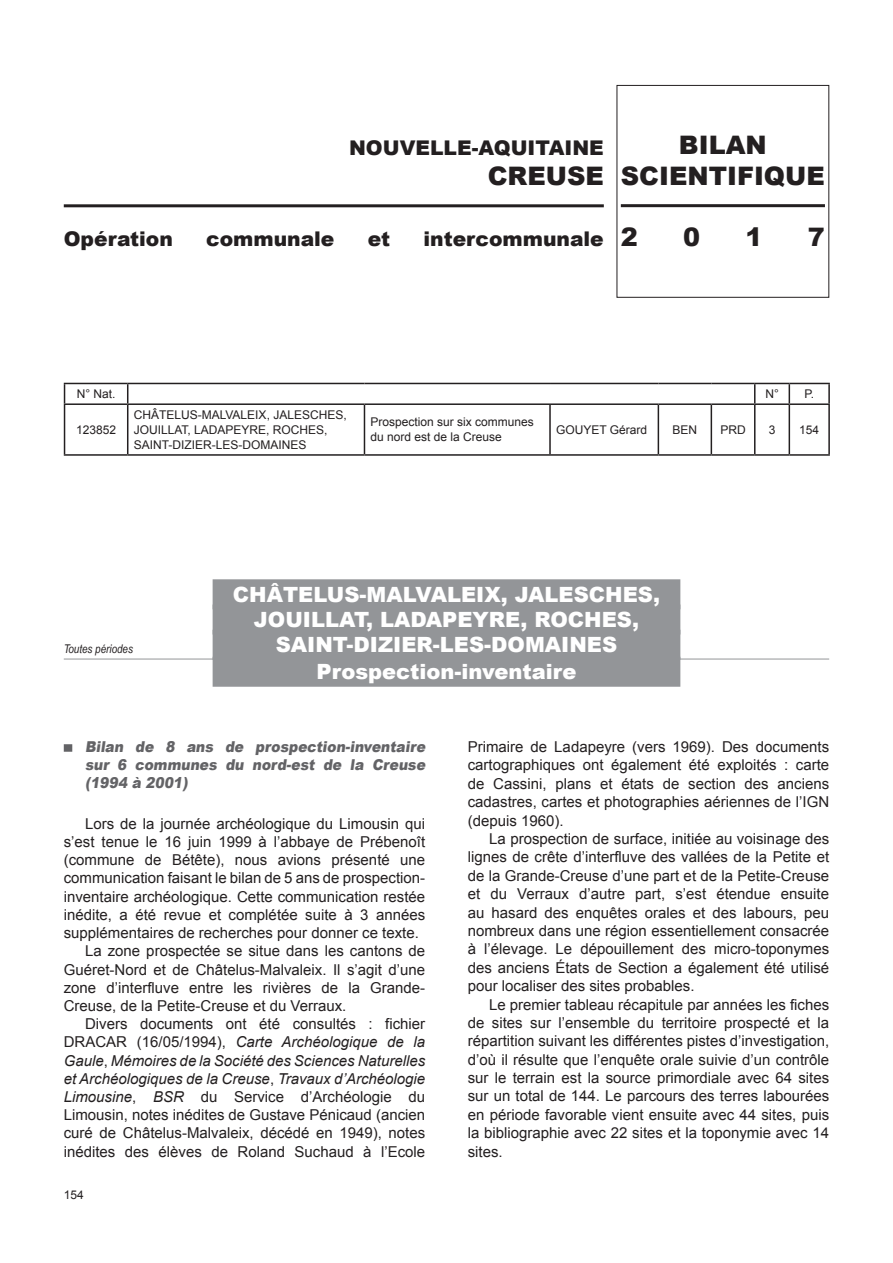
<style>
.page{position:relative;width:893px;height:1263px;background:#fff}
.page>*{position:absolute;margin:0;border:0;box-sizing:border-box;transform-origin:0 0}
.B_département{font:900 25.5px/30.6px "Arial";color:#231f20;text-align:center}
.B_commune{font:900 21px "Arial";color:#fff}
.B_site{font:900 21px "Arial";color:#fff}
.B_titre_partie{font:900 20.25px "Arial";color:#231f20}
.B_txt{font:15px/18.5px "Arial";color:#231f20;text-align:justify}
.B_ST2{font:900 15px/18.1px "Arial";color:#636366;text-align:justify;scale:.92 1}
.B_tab_opé{font:12px/15px "Arial";color:#231f20}
.B_chrono_g{font:italic 12px "Arial Narrow";color:#231f20}
.s1{font-style:italic}
</style>
<div class="page">
<div style="left:617px;top:85px;width:212px;height:213px;border:1px solid #231f20"></div>
<hr style="left:621px;top:204px;width:204px;height:3px;background:#231f20">
<hr style="left:64px;top:204px;width:540px;height:3px;background:#231f20">
<div style="left:64px;top:744px;width:8px;height:8px;background:#636366"></div>
<div style="left:213px;top:579px;width:467px;height:30px;background:#939598"></div>
<div style="left:213px;top:604px;width:467px;height:30px;background:#939598"></div>
<div style="left:213px;top:630px;width:467px;height:30px;background:#939598"></div>
<hr style="left:64px;top:659px;width:765px;height:1px;background:#939598">
<div style="left:213px;top:657px;width:467px;height:30px;background:#939598"></div>
<hr style="left:64px;top:383px;width:64px;height:1px;background:#231f20">
<svg style="left:64px;top:384px;width:1px;height:19px"></svg>
<hr style="left:128px;top:383px;width:236px;height:1px;background:#231f20">
<svg style="left:127px;top:384px;width:1px;height:19px"></svg>
<hr style="left:364px;top:383px;width:186px;height:1px;background:#231f20">
<hr style="left:550px;top:383px;width:108px;height:1px;background:#231f20">
<hr style="left:658px;top:383px;width:53px;height:1px;background:#231f20">
<hr style="left:711px;top:383px;width:44px;height:1px;background:#231f20">
<hr style="left:755px;top:383px;width:34px;height:1px;background:#231f20">
<svg style="left:754px;top:384px;width:1px;height:19px"></svg>
<hr style="left:789px;top:383px;width:41px;height:1px;background:#231f20">
<svg style="left:789px;top:384px;width:1px;height:19px"></svg>
<svg style="left:828px;top:384px;width:2px;height:19px"></svg>
<hr style="left:64px;top:403px;width:64px;height:2px;background:#231f20">
<hr style="left:64px;top:405px;width:1px;height:49px;background:#231f20">
<hr style="left:128px;top:403px;width:236px;height:2px;background:#231f20">
<hr style="left:127px;top:405px;width:1px;height:49px;background:#231f20">
<hr style="left:364px;top:403px;width:186px;height:2px;background:#231f20">
<hr style="left:364px;top:405px;width:1px;height:49px;background:#231f20">
<hr style="left:550px;top:403px;width:108px;height:2px;background:#231f20">
<hr style="left:549px;top:405px;width:2px;height:49px;background:#231f20">
<hr style="left:658px;top:403px;width:53px;height:2px;background:#231f20">
<hr style="left:658px;top:405px;width:1px;height:49px;background:#231f20">
<hr style="left:711px;top:403px;width:44px;height:2px;background:#231f20">
<hr style="left:711px;top:405px;width:1px;height:49px;background:#231f20">
<hr style="left:755px;top:403px;width:34px;height:2px;background:#231f20">
<hr style="left:754px;top:405px;width:1px;height:49px;background:#231f20">
<hr style="left:789px;top:403px;width:41px;height:2px;background:#231f20">
<hr style="left:789px;top:405px;width:1px;height:49px;background:#231f20">
<hr style="left:828px;top:405px;width:2px;height:49px;background:#231f20">
<hr style="left:64px;top:454px;width:64px;height:2px;background:#231f20">
<hr style="left:128px;top:454px;width:236px;height:2px;background:#231f20">
<hr style="left:364px;top:454px;width:186px;height:2px;background:#231f20">
<hr style="left:550px;top:454px;width:108px;height:2px;background:#231f20">
<hr style="left:658px;top:454px;width:53px;height:2px;background:#231f20">
<hr style="left:711px;top:454px;width:44px;height:2px;background:#231f20">
<hr style="left:755px;top:454px;width:34px;height:2px;background:#231f20">
<hr style="left:789px;top:454px;width:41px;height:2px;background:#231f20">
<p class="B_titre_partie" style="left:349px;top:133px;width:256px">NOUVELLE-AQUITAINE</p>
<p class="B_département" style="left:488px;top:160px;width:118px">CREUSE</p>
<p class="B_titre_partie" style="left:64px;top:224px;width:111px">Opération</p>
<p class="B_titre_partie" style="left:206px;top:224px;width:130px">communale</p>
<p class="B_titre_partie" style="left:368px;top:224px;width:24px">et</p>
<p class="B_titre_partie" style="left:423px;top:224px;width:182px">intercommunale</p>
<h1 class="B_département" style="left:621px;top:129px;width:205px">BILAN<br>SCIENTIFIQUE</h1>
<h1 class="B_département" style="left:621px;top:221px;width:19px">2</h1>
<h1 class="B_département" style="left:683px;top:221px;width:19px">0</h1>
<h1 class="B_département" style="left:746px;top:221px;width:19px">1</h1>
<h1 class="B_département" style="left:808px;top:221px;width:19px">7</h1>
<p class="B_tab_opé" style="left:77px;top:387px;width:40px">N° Nat.</p>
<p class="B_tab_opé" style="left:765px;top:387px;width:15px">N°</p>
<p class="B_tab_opé" style="left:804px;top:387px;width:11px">P.</p>
<p class="B_tab_opé" style="left:76px;top:422px;width:42px">123852</p>
<p class="B_tab_opé" style="left:134px;top:407px;width:214px">CHÂTELUS-MALVALEIX, JALESCHES,<br>JOUILLAT, LADAPEYRE, ROCHES,<br>SAINT-DIZIER-LES-DOMAINES</p>
<p class="B_tab_opé" style="left:370px;top:415px;width:165px">Prospection sur six communes du nord est de la Creuse</p>
<p class="B_tab_opé" style="left:556px;top:422px;width:93px">GOUYET Gérard</p>
<p class="B_tab_opé" style="left:672px;top:422px;width:26px">BEN</p>
<p class="B_tab_opé" style="left:720px;top:422px;width:27px">PRD</p>
<p class="B_tab_opé" style="left:769px;top:422px;width:8px">3</p>
<p class="B_tab_opé" style="left:799px;top:422px;width:22px">154</p>
<p class="B_chrono_g" style="left:64px;top:641px;width:71px">Toutes périodes</p>
<p class="B_commune" style="left:233px;top:579px;width:429px">CHÂTELUS-MALVALEIX, JALESCHES,</p>
<p class="B_commune" style="left:254px;top:604px;width:387px">JOUILLAT, LADAPEYRE, ROCHES,</p>
<p class="B_commune" style="left:276px;top:629px;width:343px">SAINT-DIZIER-LES-DOMAINES</p>
<p class="B_site" style="left:317px;top:656px;width:261px">Prospection-inventaire</p>
<p class="B_ST2" style="left:85px;top:737px;width:374px">Bilan de 8 ans de prospection-inventaire sur 6 communes du nord-est de la Creuse (1994 à 2001)</p>
<p class="B_txt" style="left:64px;top:815px;width:363px;text-indent:21px">Lors de la journée archéologique du Limousin qui s’est tenue le 16 juin 1999 à l’abbaye de Prébenoît (commune de Bétête), nous avions présenté une communication faisant le bilan de 5 ans de prospection&shy;inventaire archéologique. Cette communication restée inédite, a été revue et complétée suite à 3 années supplémentaires de recherches pour donner ce texte.</p>
<p class="B_txt" style="left:64px;top:942px;width:363px;text-indent:21px">La zone prospectée se situe dans les cantons de Guéret-Nord et de Châtelus-Malvaleix. Il s’agit d’une zone d’interfluve entre les rivières de la Grande-Creuse, de la Petite-Creuse et du Verraux.</p>
<p class="B_txt" style="left:64px;top:1015px;width:363px;text-indent:21px">Divers documents ont été consultés : fichier DRACAR (16/05/1994), <span class="s1">Carte Archéologique de la Gaule</span>, <span class="s1">Mémoires de la Société des Sciences Naturelles et Archéologiques de la Creuse</span>, <span class="s1">Travaux d’Archéologie Limousine</span>, <span class="s1">BSR</span> du Service d’Archéologie du Limousin, notes inédites de Gustave Pénicaud (ancien curé de Châtelus-Malvaleix, décédé en 1949), notes inédites des élèves de Roland Suchaud à l’Ecole</p>
<p class="B_tab_opé" style="left:64px;top:1188px;width:22px">154</p>
<p class="B_txt" style="left:468px;top:737px;width:363px">Primaire de Ladapeyre (vers 1969). Des documents cartographiques ont également été exploités : carte de Cassini, plans et états de section des anciens cadastres, cartes et photographies aériennes de l’IGN (depuis 1960).</p>
<p class="B_txt" style="left:468px;top:829px;width:363px;text-indent:21px">La prospection de surface, initiée au voisinage des lignes de crête d’interfluve des vallées de la Petite et de la Grande-Creuse d’une part et de la Petite-Creuse et du Verraux d’autre part, s’est étendue ensuite au hasard des enquêtes orales et des labours, peu nombreux dans une région essentiellement consacrée à l’élevage. Le dépouillement des micro-toponymes des anciens États de Section a également été utilisé pour localiser des sites probables.</p>
<p class="B_txt" style="left:468px;top:995px;width:363px;text-indent:21px">Le premier tableau récapitule par années les fiches de sites sur l’ensemble du territoire prospecté et la répartition suivant les différentes pistes d’investigation, d’où il résulte que l’enquête orale suivie d’un contrôle sur le terrain est la source primordiale avec 64 sites sur un total de 144. Le parcours des terres labourées en période favorable vient ensuite avec 44 sites, puis la bibliographie avec 22 sites et la toponymie avec 14 sites.</p>
</div>
